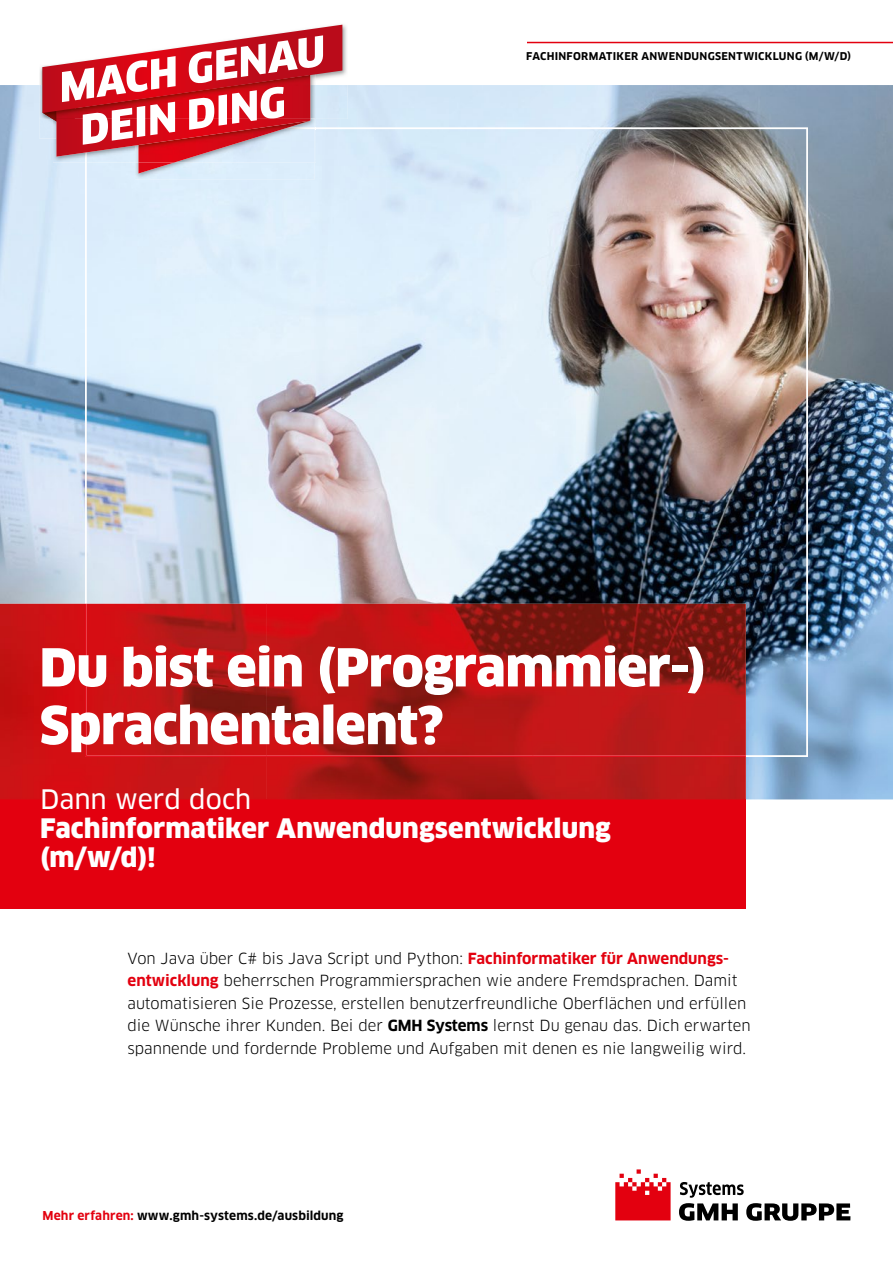
<style>
.page{position:relative;width:893px;height:1263px;background:#fff}
.page>*{position:absolute;margin:0;border:0;box-sizing:border-box;transform-origin:0 0}
.t1{font:900 51px/57.8px "Clan OT";letter-spacing:-.015em;color:#fff}
.t2{font:900 26.25px/29.2px "Clan OT";letter-spacing:.005em;color:#fff}
.t3{font:26.25px "Clan OT News";color:#fff}
.t4{font:15px/22.5px "Clan OT";color:#000}
.t5{font:700 12px "Clan OT";letter-spacing:.01em;color:#000}
.t6{font:700 10.5px "Clan OT";letter-spacing:.03em;color:#000}
.s1{font-weight:700;color:#e3000f}
.s2{font-weight:700}
.s3{color:#e3000f}
</style>
<div class="page">
<img style="left:0;top:85px;width:893px;height:714px">
<img style="left:85px;top:128px;width:723px;height:629px">
<img style="left:39px;top:119px;width:4px;height:19px">
<img style="left:135px;top:173px;width:180px;height:6px">
<img style="left:340px;top:24px;width:8px;height:95px">
<img style="left:40px;top:66px;width:3px;height:19px">
<img style="left:39px;top:85px;width:4px;height:34px">
<svg style="left:43px;top:25px;width:299px;height:148px"></svg>
<hr style="left:527px;top:42px;width:366px;height:1px;background:#e3000f">
<div style="left:0;top:799px;width:746px;height:110px;background:#e3000f"></div>
<img style="left:0;top:604px;width:746px;height:195px">
<svg style="left:85px;top:604px;width:661px;height:153px;background:#b11515"></svg>
<svg style="left:615px;top:1169px;width:56px;height:51px"></svg>
<svg style="left:679px;top:1182px;width:171px;height:39px"></svg>
<p class="t6" style="left:526px;top:50px;width:326px">FACHINFORMATIKER ANWENDUNGSENTWICKLUNG (M/W/D)</p>
<h1 class="t1" style="left:40px;top:639px;width:669px">Du bist ein (Programmier-)<br>Sprachentalent?</h1>
<h2 class="t3" style="left:40px;top:783px;width:213px">Dann werd doch</h2>
<h2 class="t2" style="left:40px;top:814px;width:572px">Fachinformatiker Anwendungsentwicklung (m/w/d)!</h2>
<p class="t4" style="left:128px;top:947px;width:624px">Von Java über C# bis Java Script und Python: <span class="s1">Fachinformatiker für Anwendungs&shy;entwicklung</span> beherrschen Programmiersprachen wie andere Fremdsprachen. Damit automatisieren Sie Prozesse, erstellen benutzerfreundliche Oberflächen und erfüllen die Wünsche ihrer Kunden. Bei der <span class="s2">GMH Systems</span> lernst Du genau das. Dich erwarten spannende und fordernde Probleme und Aufgaben mit denen es nie langweilig wird.</p>
<p class="t5" style="left:43px;top:1209px;width:303px"><span class="s3">Mehr erfahren:</span> www.gmh-systems.de/ausbildung</p>
</div>
